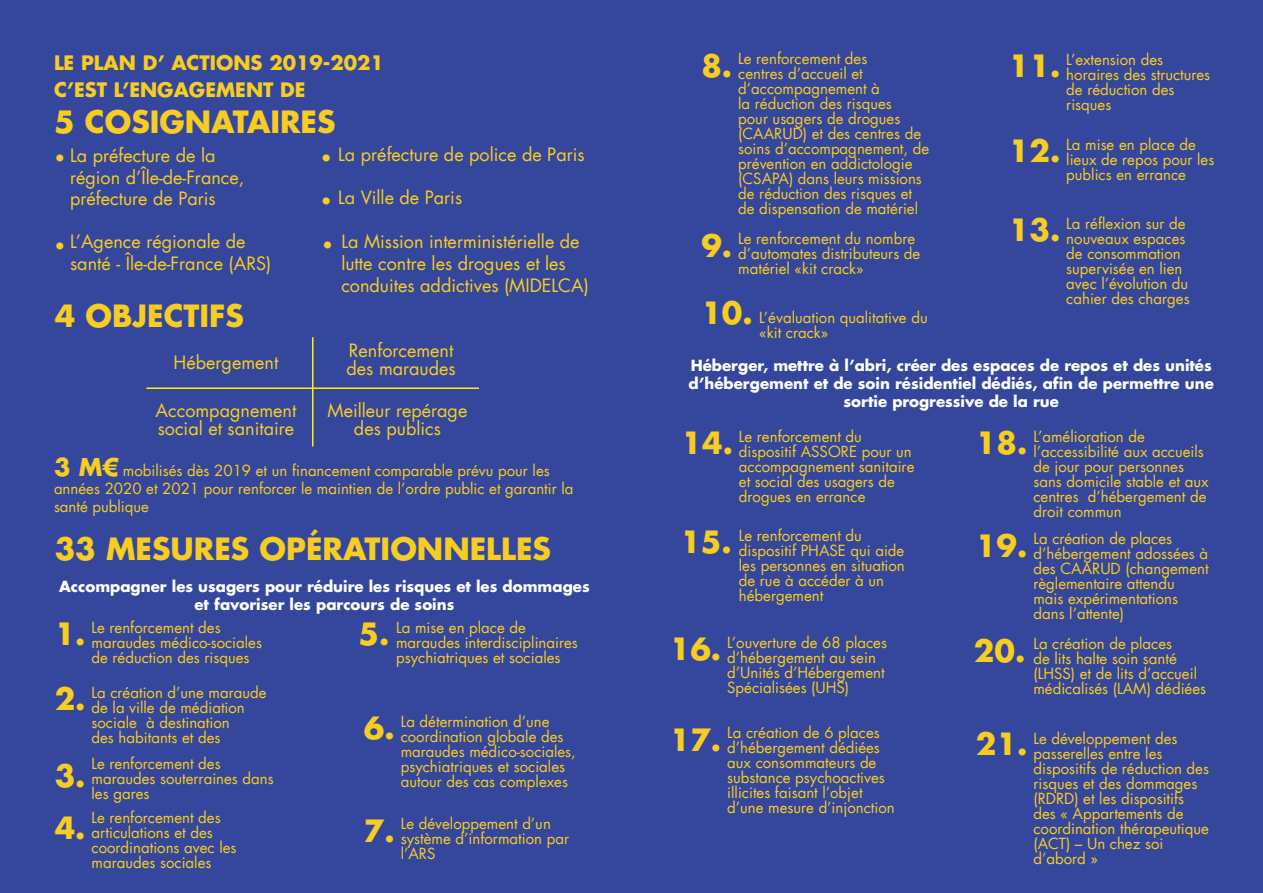
<style>
.page{position:relative;width:1263px;height:893px;background:#35479d}
.page>*{position:absolute;margin:0;border:0;box-sizing:border-box;transform-origin:0 0}
.t1{font:700 30px/43.5px "Futura LT";color:#f8cd22}
.t2{font:700 19.5px/27px "Futura LT";color:#f8cd22}
.t3{font:18px/21.6px "Futura LT";color:#f8cd22}
.t4{font:15px/15px "Futura LT";color:#f8cd22}
.t5{font:700 15px/18px "Futura LT";color:#fff;text-align:center}
.s1{font-weight:700;font-size:24px}
</style>
<div class="page">
<hr style="left:146px;top:387px;width:333px;height:2px;background:#fff101">
<hr style="left:312px;top:337px;width:1px;height:109px;background:#fff101">
<h2 class="t2" style="left:54px;top:49px;width:331px">LE PLAN D’ ACTIONS 2019-2021<br>C’EST L’ENGAGEMENT DE</h2>
<h1 class="t1" style="left:54px;top:100px;width:283px">5 COSIGNATAIRES</h1>
<h1 class="t1" style="left:55px;top:128px;width:12px">.</h1>
<p class="t3" style="left:70px;top:145px;width:176px">La préfecture de la région d’Île-de-France, préfecture de Paris</p>
<h1 class="t1" style="left:321px;top:128px;width:12px">. .</h1>
<p class="t3" style="left:338px;top:144px;width:248px">La préfecture de police de Paris</p>
<p class="t3" style="left:338px;top:187px;width:125px">La Ville de Paris</p>
<p class="t3" style="left:70px;top:231px;width:203px">L’Agence régionale de santé - Île-de-France (ARS)</p>
<p class="t3" style="left:341px;top:231px;width:249px">La Mission interministérielle de lutte contre les drogues et les conduites addictives (MIDELCA)</p>
<h1 class="t1" style="left:55px;top:215px;width:12px">.</h1>
<h1 class="t1" style="left:322px;top:215px;width:12px">.</h1>
<h1 class="t1" style="left:55px;top:293px;width:191px">4 OBJECTIFS</h1>
<p class="t3" style="left:174px;top:352px;width:106px">Hébergement</p>
<p class="t3" style="left:156px;top:402px;width:142px;line-height:18px">Accompagnement social et sanitaire</p>
<p class="t3" style="left:347px;top:341px;width:111px;line-height:18px">Renforcement des maraudes</p>
<p class="t3" style="left:328px;top:402px;width:141px;line-height:18px;text-align:center">Meilleur repérage des publics</p>
<p class="t4" style="left:54px;top:462px;width:521px;line-height:18px"><span class="s1">3 M€</span> mobilisés dès 2019 et un financement comparable prévu pour les années 2020 et 2021 pour renforcer le maintien de l’ordre public et garantir la santé publique</p>
<h1 class="t1" style="left:55px;top:526px;width:498px">33 MESURES OPÉRATIONNELLES</h1>
<p class="t5" style="left:59px;top:577px;width:532px">Accompagner les usagers pour réduire les risques et les dommages et favoriser les parcours de soins</p>
<h1 class="t1" style="left:55px;top:612px;width:32px">1.</h1>
<p class="t4" style="left:92px;top:621px;width:172px">Le renforcement des maraudes médico-sociales de réduction des risques</p>
<h1 class="t1" style="left:359px;top:612px;width:32px">5.</h1>
<p class="t4" style="left:396px;top:621px;width:183px">La mise en place de maraudes interdisciplinaires psychiatriques et sociales</p>
<h1 class="t1" style="left:55px;top:677px;width:32px">2.</h1>
<h1 class="t1" style="left:55px;top:754px;width:32px">3.</h1>
<p class="t4" style="left:92px;top:685px;width:176px">La création d’une maraude de la ville de médiation sociale à destination<br>des habitants et des</p>
<p class="t4" style="left:92px;top:756px;width:184px">Le renforcement des maraudes souterraines dans les gares</p>
<h1 class="t1" style="left:364px;top:706px;width:32px">6.</h1>
<p class="t4" style="left:401px;top:714px;width:177px">La détermination d’une coordination globale des maraudes médico-sociales, psychiatriques et sociales autour des cas complexes</p>
<h1 class="t1" style="left:55px;top:806px;width:32px">4.</h1>
<p class="t4" style="left:92px;top:810px;width:146px">Le renforcement des articulations et des coordinations avec les maraudes sociales</p>
<h1 class="t1" style="left:364px;top:808px;width:32px">7.</h1>
<p class="t4" style="left:401px;top:816px;width:170px">Le développement d’un système d’information par l’ARS</p>
<h1 class="t1" style="left:701px;top:43px;width:32px">8.</h1>
<h1 class="t1" style="left:701px;top:223px;width:32px">9.</h1>
<p class="t4" style="left:738px;top:51px;width:192px">Le renforcement des<br>centres d’accueil et d’accompagnement à<br>la réduction des risques<br>pour usagers de drogues (CAARUD) et des centres de soins d’accompagnement, de prévention en addictologie (CSAPA) dans leurs missions de réduction des risques et de dispensation de matériel</p>
<p class="t4" style="left:738px;top:231px;width:184px">Le renforcement du nombre d’automates distributeurs de matériel «kit crack»</p>
<h1 class="t1" style="left:701px;top:291px;width:53px">10.</h1>
<p class="t4" style="left:759px;top:310px;width:170px">L’évaluation qualitative du «kit crack»</p>
<h1 class="t1" style="left:1009px;top:43px;width:53px">11.</h1>
<p class="t4" style="left:1066px;top:52px;width:145px">L’extension des horaires des structures de réduction des risques</p>
<h1 class="t1" style="left:1009px;top:129px;width:53px">12.</h1>
<p class="t4" style="left:1066px;top:137px;width:150px">La mise en place de lieux de repos pour les publics en errance</p>
<h1 class="t1" style="left:1009px;top:208px;width:53px">13.</h1>
<p class="t4" style="left:1066px;top:216px;width:125px">La réflexion sur de nouveaux espaces de consommation supervisée en lien avec l’évolution du cahier des charges</p>
<p class="t5" style="left:689px;top:356px;width:527px">Héberger, mettre à l’abri, créer des espaces de repos et des unités d’hébergement et de soin résidentiel dédiés, afin de permettre une sortie progressive de la rue</p>
<h1 class="t1" style="left:681px;top:421px;width:53px">14.</h1>
<p class="t4" style="left:739px;top:429px;width:177px">Le renforcement du dispositif ASSORE pour un accompagnement sanitaire et social des usagers de drogues en errance</p>
<h1 class="t1" style="left:680px;top:520px;width:53px">15.</h1>
<p class="t4" style="left:739px;top:529px;width:167px">Le renforcement du dispositif PHASE qui aide les personnes en situation de rue à accéder à un hébergement</p>
<h1 class="t1" style="left:670px;top:627px;width:53px">16.</h1>
<p class="t4" style="left:727px;top:635px;width:161px">L’ouverture de 68 places d’hébergement au sein d’Unités d’Hébergement<br>Spécialisées (UHS)</p>
<h1 class="t1" style="left:670px;top:717px;width:53px">17.</h1>
<p class="t4" style="left:727px;top:725px;width:169px">La création de 6 places d’hébergement dédiées aux consommateurs de substance psychoactives illicites faisant l’objet d’une mesure d’injonction</p>
<h1 class="t1" style="left:976px;top:421px;width:53px">18.</h1>
<p class="t4" style="left:1033px;top:429px;width:177px">L’amélioration de l’accessibilité aux accueils de jour pour personnes sans domicile stable et aux centres d’hébergement de droit commun</p>
<h1 class="t1" style="left:976px;top:523px;width:53px">19.</h1>
<p class="t4" style="left:1033px;top:531px;width:177px">La création de places d’hébergement adossées à des CAARUD (changement règlementaire attendu mais expérimentations dans l’attente)</p>
<h1 class="t1" style="left:974px;top:629px;width:53px">20.</h1>
<p class="t4" style="left:1033px;top:636px;width:174px">La création de places<br>de lits halte soin santé (LHSS) et de lits d’accueil médicalisés (LAM) dédiées</p>
<h1 class="t1" style="left:976px;top:722px;width:53px">21.</h1>
<p class="t4" style="left:1033px;top:731px;width:177px">Le développement des passerelles entre les dispositifs de réduction des risques et des dommages (RDRD) et les dispositifs des « Appartements de coordination thérapeutique (ACT) – Un chez soi d’abord »</p>
</div>
